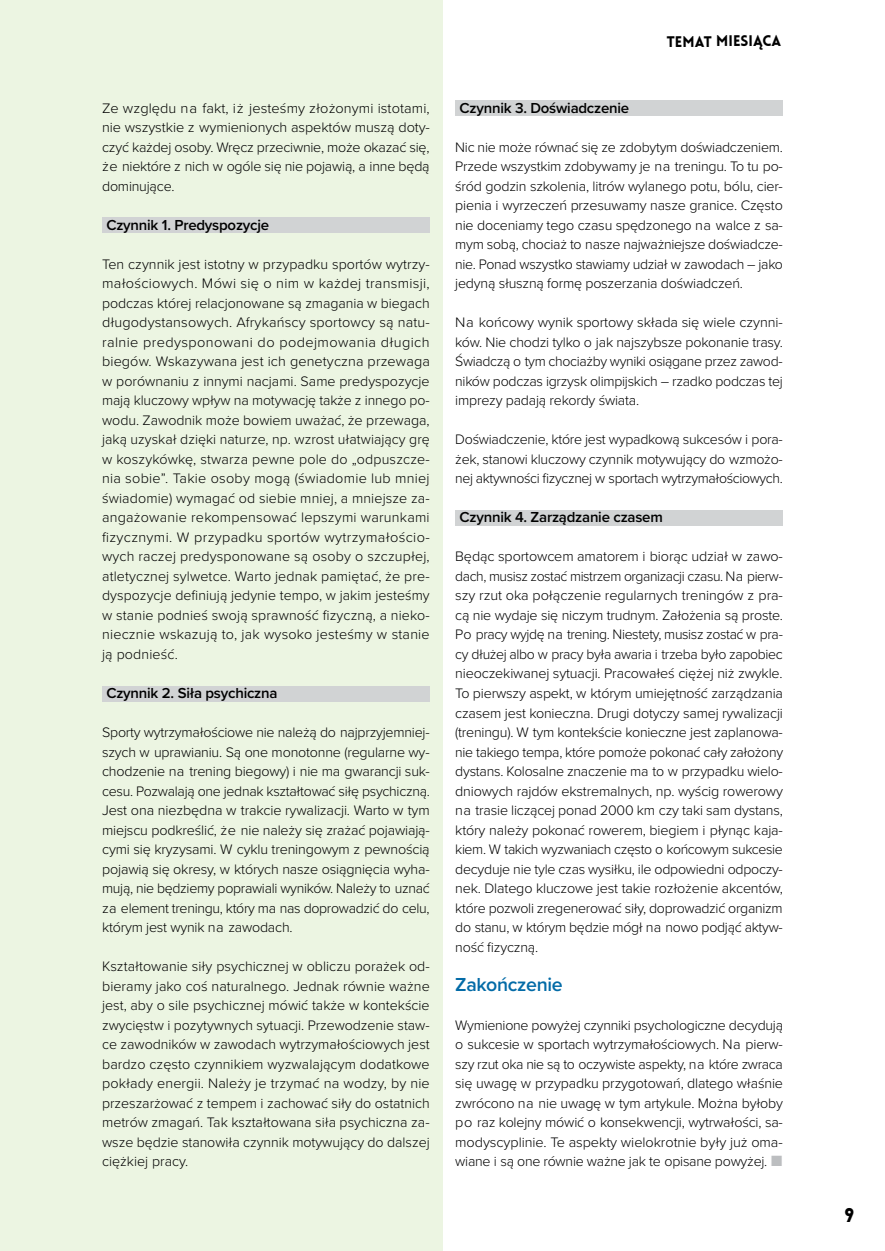
<style>
.page{position:relative;width:885px;height:1251px;background:#fff}
.page>*{position:absolute;margin:0;border:0;box-sizing:border-box;transform-origin:0 0}
.t1{font:600 19.5px "Proxima Nova";letter-spacing:-.015em;color:#036ba7}
.t2{font:900 19.5px "Lovelo";color:#000}
.t3{font:600 15px "Proxima Nova";letter-spacing:-.015em;color:#000}
.t4{font:900 15px "Lovelo";letter-spacing:-.01em;color:#000}
.t5{font:300 14.25px/19.5px "Proxima Nova";letter-spacing:-.015em;color:#000;text-align:justify}
</style>
<div class="page">
<div style="left:0;top:0;width:442px;height:1250px;background:#ecf5e2"></div>
<div style="left:102px;top:218px;width:327px;height:15px;background:#d1d3d4"></div>
<div style="left:102px;top:686px;width:327px;height:15px;background:#d1d3d4"></div>
<div style="left:455px;top:101px;width:327px;height:15px;background:#d1d3d4"></div>
<div style="left:455px;top:510px;width:327px;height:15px;background:#d1d3d4"></div>
<p class="t5" style="left:102px;top:97px;width:329px">Ze względu na fakt, iż jesteśmy złożonymi istotami, nie wszystkie z wymienionych aspektów muszą doty&shy;czyć każdej osoby. Wręcz przeciwnie, może okazać się, że niektóre z nich w ogóle się nie pojawią, a inne będą dominujące.</p>
<p class="t3" style="left:106px;top:213px;width:164px">Czynnik 1. Predyspozycje</p>
<p class="t5" style="left:102px;top:253px;width:329px">Ten czynnik jest istotny w przypadku sportów wytrzy&shy;małościowych. Mówi się o nim w każdej transmisji, podczas której relacjonowane są zmagania w biegach długodystansowych. Afrykańscy sportowcy są natu&shy;ralnie predysponowani do podejmowania długich biegów. Wskazywana jest ich genetyczna przewaga w porównaniu z innymi nacjami. Same predyspozycje mają kluczowy wpływ na motywację także z innego po&shy;wodu. Zawodnik może bowiem uważać, że przewaga, jaką uzyskał dzięki naturze, np. wzrost ułatwiający grę w koszykówkę, stwarza pewne pole do „odpuszcze&shy;nia sobie”. Takie osoby mogą (świadomie lub mniej świadomie) wymagać od siebie mniej, a mniejsze za&shy;angażowanie rekompensować lepszymi warunkami fizycznymi. W przypadku sportów wytrzymałościo&shy;wych raczej predysponowane są osoby o szczupłej, atletycznej sylwetce. Warto jednak pamiętać, że pre&shy;dyspozycje definiują jedynie tempo, w jakim jesteśmy w stanie podnieś swoją sprawność fizyczną, a nieko&shy;niecznie wskazują to, jak wysoko jesteśmy w stanie ją podnieść.</p>
<p class="t3" style="left:106px;top:681px;width:173px">Czynnik 2. Siła psychiczna</p>
<p class="t5" style="left:102px;top:721px;width:329px">Sporty wytrzymałościowe nie należą do najprzyjemniej&shy;szych w uprawianiu. Są one monotonne (regularne wy&shy;chodzenie na trening biegowy) i nie ma gwarancji suk&shy;cesu. Pozwalają one jednak kształtować siłę psychiczną.<br>Jest ona niezbędna w trakcie rywalizacji. Warto w tym miejscu podkreślić, że nie należy się zrażać pojawiają&shy;cymi się kryzysami. W cyklu treningowym z pewnością pojawią się okresy, w których nasze osiągnięcia wyha&shy;mują, nie będziemy poprawiali wyników. Należy to uznać za element treningu, który ma nas doprowadzić do celu, którym jest wynik na zawodach.</p>
<p class="t5" style="left:102px;top:955px;width:329px">Kształtowanie siły psychicznej w obliczu porażek od&shy;bieramy jako coś naturalnego. Jednak równie ważne jest, aby o sile psychicznej mówić także w kontekście zwycięstw i pozytywnych sytuacji. Przewodzenie staw&shy;ce zawodników w zawodach wytrzymałościowych jest bardzo często czynnikiem wyzwalającym dodatkowe pokłady energii. Należy je trzymać na wodzy, by nie przeszarżować z tempem i zachować siły do ostatnich metrów zmagań. Tak kształtowana siła psychiczna za&shy;wsze będzie stanowiła czynnik motywujący do dalszej ciężkiej pracy.</p>
<p class="t4" style="left:666px;top:32px;width:116px">TEMAT MIESIĄCA</p>
<p class="t3" style="left:459px;top:96px;width:171px">Czynnik 3. Doświadczenie</p>
<p class="t5" style="left:455px;top:136px;width:329px">Nic nie może równać się ze zdobytym doświadczeniem.<br>Przede wszystkim zdobywamy je na treningu. To tu po&shy;śród godzin szkolenia, litrów wylanego potu, bólu, cier&shy;pienia i wyrzeczeń przesuwamy nasze granice. Często nie doceniamy tego czasu spędzonego na walce z sa&shy;mym sobą, chociaż to nasze najważniejsze doświadcze&shy;nie. Ponad wszystko stawiamy udział w zawodach – jako jedyną słuszną formę poszerzania doświadczeń.</p>
<p class="t5" style="left:455px;top:312px;width:329px">Na końcowy wynik sportowy składa się wiele czynni&shy;ków. Nie chodzi tylko o jak najszybsze pokonanie trasy.<br>Świadczą o tym chociażby wyniki osiągane przez zawod&shy;ników podczas igrzysk olimpijskich – rzadko podczas tej imprezy padają rekordy świata.</p>
<p class="t5" style="left:455px;top:429px;width:329px">Doświadczenie, które jest wypadkową sukcesów i pora&shy;żek, stanowi kluczowy czynnik motywujący do wzmożo&shy;nej aktywności fizycznej w sportach wytrzymałościowych.</p>
<p class="t3" style="left:459px;top:506px;width:205px">Czynnik 4. Zarządzanie czasem</p>
<p class="t5" style="left:455px;top:546px;width:329px">Będąc sportowcem amatorem i biorąc udział w zawo&shy;dach, musisz zostać mistrzem organizacji czasu. Na pierw&shy;szy rzut oka połączenie regularnych treningów z pra&shy;cą nie wydaje się niczym trudnym. Założenia są proste.<br>Po pracy wyjdę na trening. Niestety, musisz zostać w pra&shy;cy dłużej albo w pracy była awaria i trzeba było zapobiec nieoczekiwanej sytuacji. Pracowałeś ciężej niż zwykle.<br>To pierwszy aspekt, w którym umiejętność zarządzania czasem jest konieczna. Drugi dotyczy samej rywalizacji (treningu). W tym kontekście konieczne jest zaplanowa&shy;nie takiego tempa, które pomoże pokonać cały założony dystans. Kolosalne znaczenie ma to w przypadku wielo&shy;dniowych rajdów ekstremalnych, np. wyścig rowerowy na trasie liczącej ponad 2000 km czy taki sam dystans, który należy pokonać rowerem, biegiem i płynąc kaja&shy;kiem. W takich wyzwaniach często o końcowym sukcesie decyduje nie tyle czas wysiłku, ile odpowiedni odpoczy&shy;nek. Dlatego kluczowe jest takie rozłożenie akcentów, które pozwoli zregenerować siły, doprowadzić organizm do stanu, w którym będzie mógł na nowo podjąć aktyw&shy;ność fizyczną.</p>
<h1 class="t1" style="left:455px;top:969px;width:109px">Zakończenie</h1>
<p class="t5" style="left:455px;top:1014px;width:329px">Wymienione powyżej czynniki psychologiczne decydują o sukcesie w sportach wytrzymałościowych. Na pierw&shy;szy rzut oka nie są to oczywiste aspekty, na które zwraca się uwagę w przypadku przygotowań, dlatego właśnie zwrócono na nie uwagę w tym artykule. Można byłoby po raz kolejny mówić o konsekwencji, wytrwałości, sa&shy;modyscyplinie. Te aspekty wielokrotnie były już oma&shy;wiane i są one równie ważne jak te opisane powyżej.</p>
<h1 class="t2" style="left:844px;top:1202px;width:11px">9</h1>
</div>
